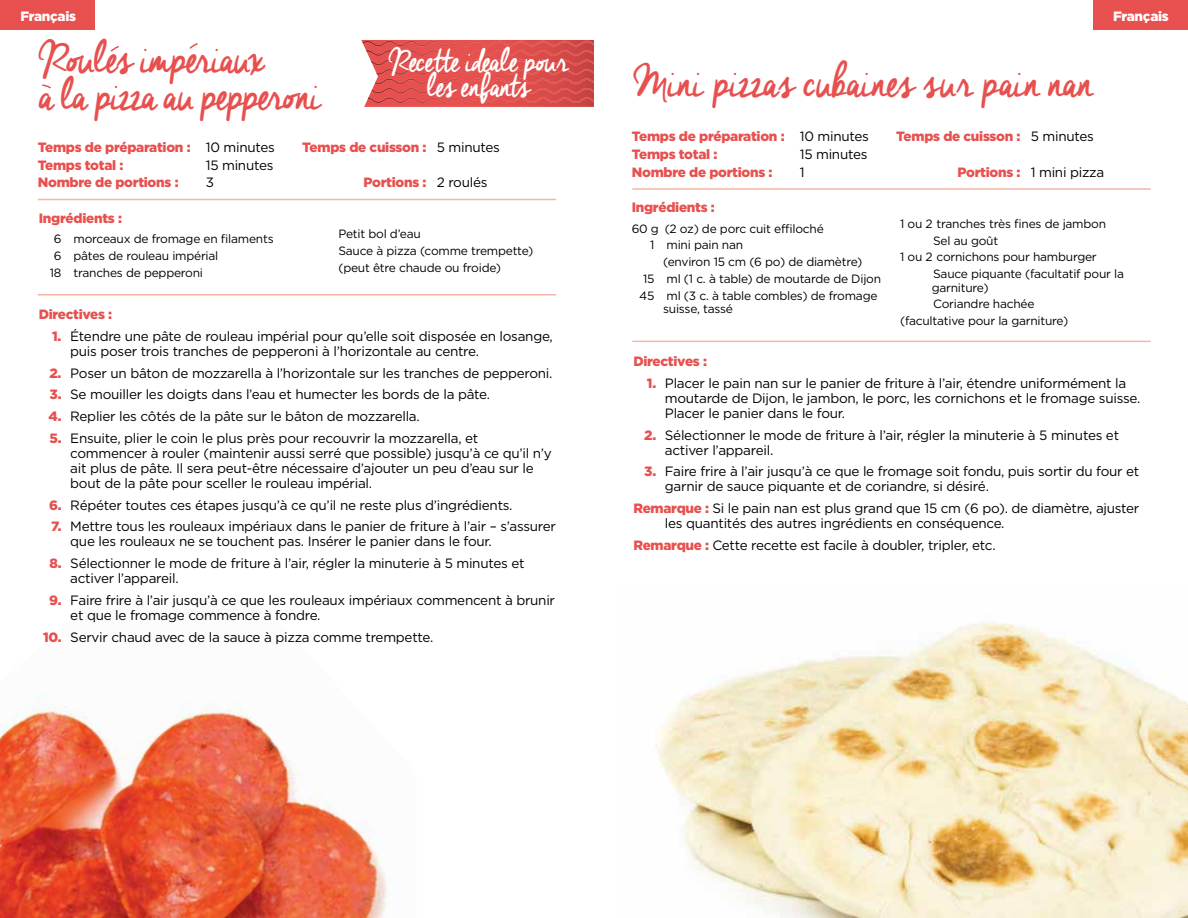
<style>
.page{position:relative;width:1188px;height:918px;background:#fff}
.page>*{position:absolute;margin:0;border:0;box-sizing:border-box;transform-origin:0 0}
.t1{font:45px/37.5px "Cheddar Jack";letter-spacing:-.055em;color:#e7504e}
.t2{font:45px "Cheddar Jack";letter-spacing:-.025em;color:#e7504e}
.t3{font:32.85px/25.5px "Cheddar Jack";letter-spacing:-.05em;color:#fff;text-align:center}
.t4{font:13.5px/15px "Gotham";letter-spacing:-.02em;color:#000}
.t5{font:900 13.5px "Gotham";letter-spacing:-.02em;color:#e7504e}
.t6{font:900 13.5px "Gotham";letter-spacing:-.02em;color:#fff}
.t7{font:12px/16.8px "Gotham";letter-spacing:-.02em;color:#000}
.s1{font-weight:400;color:#000}
.s2{font-weight:900;color:#e7504e}
</style>
<div class="page">
<img style="left:0;top:695px;width:387px;height:223px">
<svg style="left:361px;top:40px;width:233px;height:67px;background:#df5754"></svg>
<hr style="left:38px;top:199px;width:518px;height:1px;background:#f4b6a7">
<hr style="left:38px;top:294px;width:518px;height:2px;background:#f4b6a7">
<div style="left:0;top:0;width:94px;height:29px;background:#e7504e"></div>
<svg style="left:189px;top:43px;width:9px;height:6px"></svg>
<svg style="left:42px;top:84px;width:9px;height:5px"></svg>
<svg style="left:110px;top:46px;width:9px;height:6px"></svg>
<img style="left:656px;top:622px;width:532px;height:296px">
<hr style="left:632px;top:188px;width:519px;height:2px;background:#f4b6a7">
<hr style="left:632px;top:341px;width:519px;height:1px;background:#f4b6a7">
<div style="left:1093px;top:0;width:95px;height:29px;background:#e7504e"></div>
<p class="t6" style="left:20px;top:8px;width:57px">Français</p>
<h1 class="t1" style="left:39px;top:45px;width:284px">Roules imperiaux<br>a la pizza au pepperoni</h1>
<h2 class="t3" style="left:389px;top:52px;width:181px">Recette ideale pour les enfants</h2>
<p class="t5" style="left:38px;top:139px;width:239px">Temps de préparation : <span class="s1">10 minutes</span></p>
<p class="t5" style="left:302px;top:139px;width:199px">Temps de cuisson : <span class="s1">5 minutes</span></p>
<p class="t5" style="left:38px;top:157px;width:87px">Temps total :</p>
<p class="t4" style="left:206px;top:157px;width:69px">15 minutes</p>
<p class="t5" style="left:38px;top:175px;width:142px">Nombre de portions :</p>
<p class="t4" style="left:206px;top:175px;width:10px">3</p>
<p class="t5" style="left:363px;top:175px;width:126px">Portions : <span class="s1">2 roulés</span></p>
<p class="t5" style="left:39px;top:210px;width:85px">Ingrédients :</p>
<p class="t7" style="left:54px;top:230px;width:222px">6 morceaux de fromage en filaments</p>
<p class="t7" style="left:54px;top:247px;width:166px">6 pâtes de rouleau impérial</p>
<p class="t7" style="left:50px;top:264px;width:155px">18 tranches de pepperoni</p>
<p class="t7" style="left:338px;top:226px;width:197px">Petit bol d’eau<br>Sauce à pizza (comme trempette) (peut être chaude ou froide)</p>
<p class="t5" style="left:39px;top:307px;width:75px">Directives :</p>
<p class="t4" style="left:70px;top:328px;width:484px;text-indent:-18px"><span class="s2">1.</span> Étendre une pâte de rouleau impérial pour qu’elle soit disposée en losange, puis poser trois tranches de pepperoni à l’horizontale au centre.</p>
<p class="t4" style="left:50px;top:365px;width:505px"><span class="s2">2.</span> Poser un bâton de mozzarella à l’horizontale sur les tranches de pepperoni.</p>
<p class="t4" style="left:50px;top:387px;width:442px"><span class="s2">3.</span> Se mouiller les doigts dans l’eau et humecter les bords de la pâte.</p>
<p class="t4" style="left:49px;top:409px;width:373px"><span class="s2">4.</span> Replier les côtés de la pâte sur le bâton de mozzarella.</p>
<p class="t4" style="left:70px;top:430px;width:483px;text-indent:-21px"><span class="s2">5.</span> Ensuite, plier le coin le plus près pour recouvrir la mozzarella, et commencer à rouler (maintenir aussi serré que possible) jusqu’à ce qu’il n’y ait plus de pâte. Il sera peut-être nécessaire d’ajouter un peu d’eau sur le bout de la pâte pour sceller le rouleau impérial.</p>
<p class="t4" style="left:49px;top:497px;width:465px"><span class="s2">6.</span> Répéter toutes ces étapes jusqu’à ce qu’il ne reste plus d’ingrédients.</p>
<p class="t4" style="left:70px;top:519px;width:487px;text-indent:-19px"><span class="s2">7.</span> Mettre tous les rouleaux impériaux dans le panier de friture à l’air – s’assurer que les rouleaux ne se touchent pas. Insérer le panier dans le four.</p>
<p class="t4" style="left:70px;top:556px;width:456px;text-indent:-21px"><span class="s2">8.</span> Sélectionner le mode de friture à l’air, régler la minuterie à 5 minutes et activer l’appareil.</p>
<p class="t4" style="left:70px;top:592px;width:486px;text-indent:-21px"><span class="s2">9.</span> Faire frire à l’air jusqu’à ce que les rouleaux impériaux commencent à brunir et que le fromage commence à fondre.</p>
<p class="t4" style="left:43px;top:629px;width:392px"><span class="s2">10.</span> Servir chaud avec de la sauce à pizza comme trempette.</p>
<p class="t6" style="left:1113px;top:8px;width:57px">Français</p>
<h1 class="t2" style="left:633px;top:60px;width:461px">Mini pizzas cubaines sur pain nan</h1>
<p class="t5" style="left:632px;top:128px;width:239px">Temps de préparation : <span class="s1">10 minutes</span></p>
<p class="t5" style="left:896px;top:128px;width:199px">Temps de cuisson : <span class="s1">5 minutes</span></p>
<p class="t5" style="left:632px;top:146px;width:87px">Temps total :</p>
<p class="t4" style="left:800px;top:146px;width:69px">15 minutes</p>
<p class="t5" style="left:632px;top:164px;width:142px">Nombre de portions :</p>
<p class="t4" style="left:800px;top:164px;width:6px">1</p>
<p class="t4" style="left:957px;top:164px;width:148px"><span class="s2">Portions :</span> 1 mini pizza</p>
<p class="t5" style="left:632px;top:200px;width:85px">Ingrédients :</p>
<p class="t7" style="left:650px;top:220px;width:175px;text-indent:-18px">60 g (2 oz) de porc cuit effiloché<br>1 mini pain nan</p>
<p class="t7" style="left:639px;top:253px;width:243px;text-align:center">(environ 15 cm (6 po) de diamètre)<br>15 ml (1 c. à table) de moutarde de Dijon<br>45 ml (3 c. à table combles) de fromage</p>
<p class="t7" style="left:663px;top:300px;width:71px">suisse, tassé</p>
<p class="t7" style="left:900px;top:215px;width:207px">1 ou 2 tranches très fines de jambon</p>
<p class="t7" style="left:933px;top:232px;width:67px">Sel au goût</p>
<p class="t7" style="left:900px;top:249px;width:198px">1 ou 2 cornichons pour hamburger</p>
<p class="t7" style="left:933px;top:265px;width:192px">Sauce piquante (facultatif pour la</p>
<p class="t7" style="left:932px;top:279px;width:58px">garniture)</p>
<p class="t7" style="left:933px;top:296px;width:103px">Coriandre hachée</p>
<p class="t7" style="left:900px;top:312px;width:170px">(facultative pour la garniture)</p>
<p class="t5" style="left:633px;top:354px;width:75px">Directives :</p>
<p class="t4" style="left:665px;top:375px;width:477px;text-indent:-18px"><span class="s2">1.</span> Placer le pain nan sur le panier de friture à l’air, étendre uniformément la moutarde de Dijon, le jambon, le porc, les cornichons et le fromage suisse.<br>Placer le panier dans le four.</p>
<p class="t4" style="left:665px;top:427px;width:456px;text-indent:-21px"><span class="s2">2.</span> Sélectionner le mode de friture à l’air, régler la minuterie à 5 minutes et activer l’appareil.</p>
<p class="t4" style="left:665px;top:464px;width:476px;text-indent:-21px"><span class="s2">3.</span> Faire frire à l’air jusqu’à ce que le fromage soit fondu, puis sortir du four et garnir de sauce piquante et de coriandre, si désiré.</p>
<p class="t4" style="left:665px;top:501px;width:476px;text-indent:-31px"><span class="s2">Remarque :</span> Si le pain nan est plus grand que 15 cm (6 po). de diamètre, ajuster les quantités des autres ingrédients en conséquence.</p>
<p class="t4" style="left:633px;top:537px;width:364px"><span class="s2">Remarque :</span> Cette recette est facile à doubler, tripler, etc.</p>
</div>
